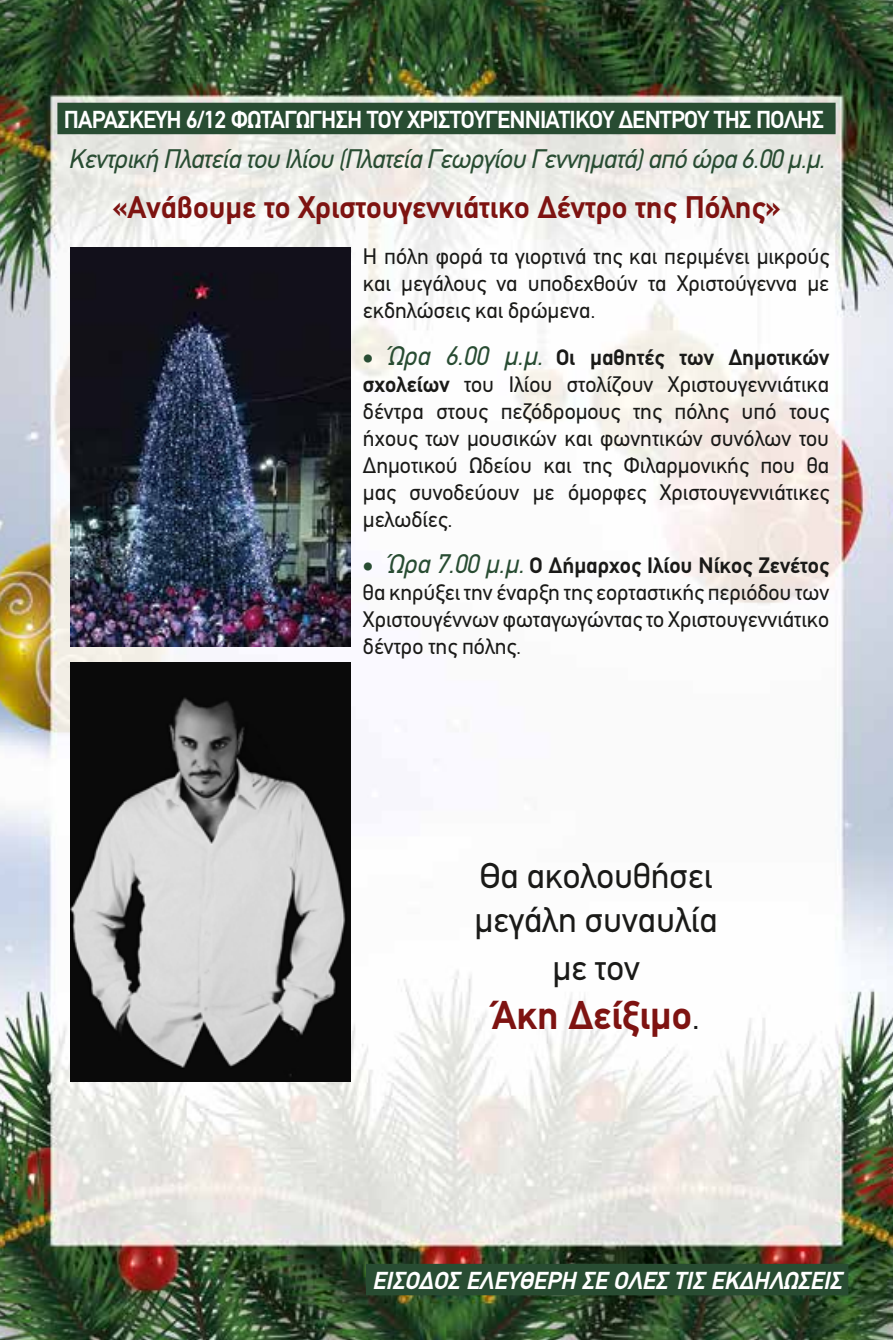
<style>
.page{position:relative;width:893px;height:1340px;background:#fff}
.page>*{position:absolute;margin:0;border:0;box-sizing:border-box;transform-origin:0 0}
.t1{font:700 40.5px "PF Din Text";color:#7e1311}
.t2{font:36px/43.2px "PF Din Text";color:#1a1a18}
.t3{font:700 31.5px "PF Din Text";color:#7e1311}
.t4{font:italic 27px "PF Din Text";letter-spacing:-.02em;color:#284c32}
.t5{font:700 24.75px "PF Din Text";letter-spacing:-.03em;color:#fff;scale:.96 1}
.t6{font:italic 700 24.75px "PF Din Text";color:#fff}
.t7{font:22.5px/27px "PF Din Text";color:#1a1a18;text-align:justify}
.s1{color:#284c32}
.s2{font-style:italic;font-size:27px;color:#284c32}
.s3{font-weight:700}
.s4{font-weight:400;font-size:36px;color:#1a1a18}
</style>
<div class="page">
<img style="left:0;top:0;width:893px;height:1339px">
<div style="left:366px;top:1263px;width:482px;height:32px;background:#284c32"></div>
<div style="left:57px;top:103px;width:779px;height:31px;background:#284c32"></div>
<img style="left:70px;top:662px;width:280px;height:419px">
<img style="left:70px;top:247px;width:280px;height:399px">
<p class="t5" style="left:64px;top:105px;width:793px">ΠΑΡΑΣΚΕΥΗ 6/12 ΦΩΤΑΓΩΓΗΣΗ ΤΟΥ ΧΡΙΣΤΟΥΓΕΝΝΙΑΤΙΚΟΥ ΔΕΝΤΡΟΥ ΤΗΣ ΠΟΛΗΣ</p>
<p class="t4" style="left:68px;top:143px;width:758px">Κεντρική Πλατεία του Ιλίου (Πλατεία Γεωργίου Γεννηματά) από ώρα 6.00 μ.μ.</p>
<h3 class="t3" style="left:112px;top:189px;width:671px">«Ανάβουμε το Χριστουγεννιάτικο Δέντρο της Πόλης»</h3>
<p class="t7" style="left:363px;top:243px;width:468px">Η πόλη φορά τα γιορτινά της και περιμένει μικρούς και μεγάλους να υποδεχθούν τα Χριστούγεννα με εκδηλώσεις και δρώμενα.</p>
<p class="t7" style="left:363px;top:343px;width:468px"><span class="s1">•</span> <span class="s2">Ώρα 6.00 μ.μ.</span> <span class="s3">Οι μαθητές των Δημοτικών σχολείων</span> του Ιλίου στολίζουν Χριστουγεννιάτικα δέντρα στους πεζόδρομους της πόλης υπό τους ήχους των μουσικών και φωνητικών συνόλων του Δημοτικού Ωδείου και της Φιλαρμονικής που θα μας συνοδεύουν με όμορφες Χριστουγεννιάτικες μελωδίες.</p>
<p class="t7" style="left:363px;top:551px;width:468px"><span class="s1">•</span> <span class="s2">Ώρα 7.00 μ.μ.</span> <span class="s3">Ο Δήμαρχος Ιλίου Νίκος Ζενέτος </span>θα κηρύξει την έναρξη της εορταστικής περιόδου των Χριστουγέννων φωταγωγώντας το Χριστουγεννιάτικο δέντρο της πόλης.</p>
<h2 class="t2" style="left:474px;top:854px;width:245px">Θα ακολουθήσει μεγάλη συναυλία</h2>
<h2 class="t2" style="left:552px;top:946px;width:89px">με τον</h2>
<h1 class="t1" style="left:492px;top:991px;width:209px">Άκη Δείξιμο<span class="s4">.</span></h1>
<p class="t6" style="left:372px;top:1265px;width:471px">ΕΙΣΟΔΟΣ ΕΛΕΥΘΕΡΗ ΣΕ ΟΛΕΣ ΤΙΣ ΕΚΔΗΛΩΣΕΙΣ</p>
</div>
